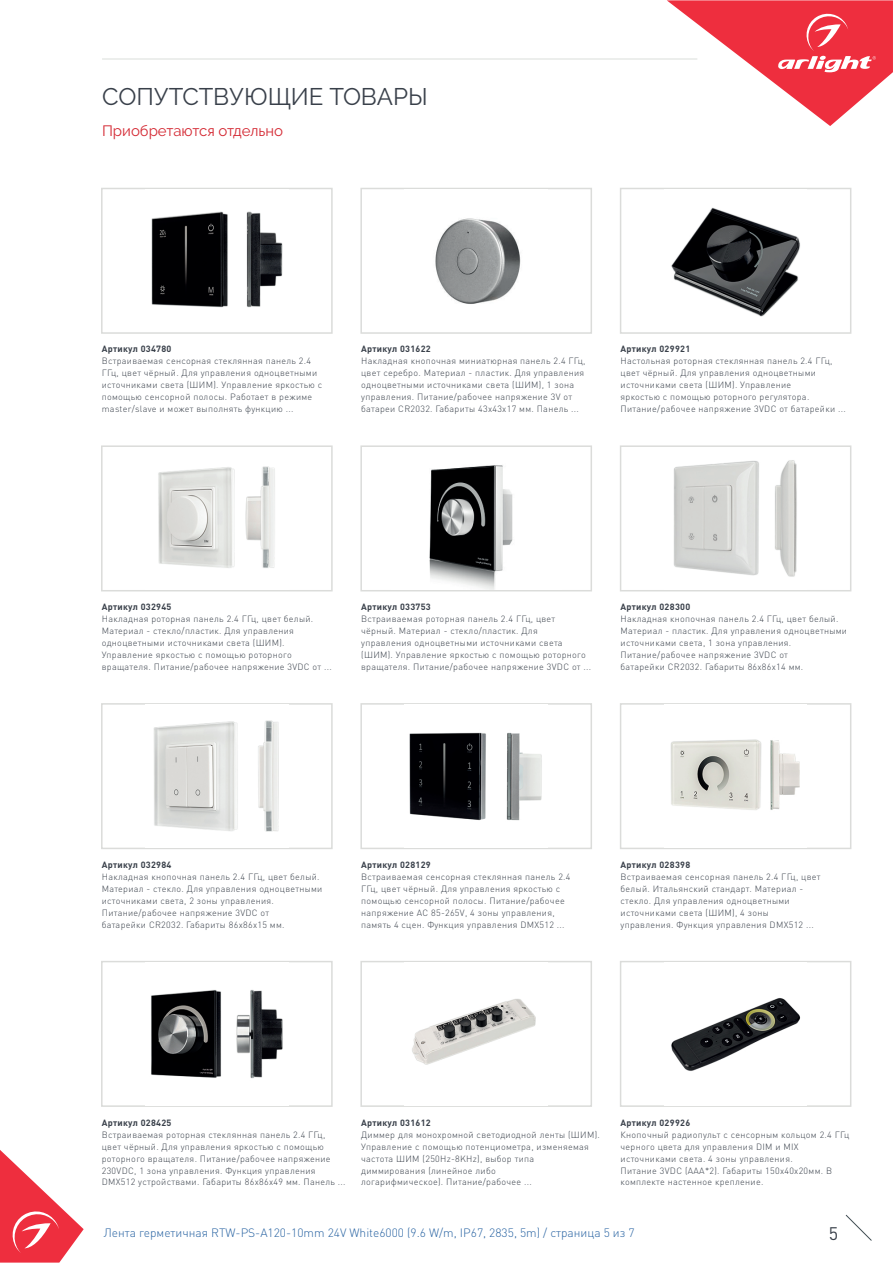
<style>
.page{position:relative;width:893px;height:1263px;background:#fff}
.page>*{position:absolute;margin:0;border:0;box-sizing:border-box;transform-origin:0 0}
.t1{font:24px "Raleway";color:#39404a}
.t2{font:18px "DIN Pro";color:#39404a}
.t3{font:15px "Raleway";color:#d42933}
.t4{font:300 12px "DIN Pro";color:#2863a2}
.t5{font:300 9px/12px "DIN Pro";letter-spacing:.035em;color:#39404a}
.t6{font:700 9px "DIN Pro";letter-spacing:.035em;color:#39404a}
</style>
<div class="page">
<svg style="left:845px;top:1215px;width:27px;height:26px"></svg>
<svg style="left:667px;top:0;width:225px;height:126px"></svg>
<hr style="left:102px;top:58px;width:595px;height:2px;background:#e7e9e7">
<svg style="left:0;top:1150px;width:84px;height:113px"></svg>
<div style="left:101px;top:188px;width:231px;height:146px;background:#fff;border:1px solid #dbdcda"></div>
<img style="left:151px;top:211px;width:132px;height:97px">
<div style="left:360px;top:188px;width:232px;height:146px;background:#fff;border:1px solid #dbdcda"></div>
<img style="left:435px;top:218px;width:86px;height:86px">
<div style="left:619px;top:188px;width:232px;height:146px;background:#fff;border:1px solid #dbdcda"></div>
<img style="left:671px;top:207px;width:129px;height:110px">
<div style="left:101px;top:445px;width:231px;height:146px;background:#fff;border:1px solid #dbdcda"></div>
<img style="left:146px;top:466px;width:142px;height:124px">
<div style="left:360px;top:445px;width:232px;height:146px;background:#fff;border:1px solid #dbdcda"></div>
<img style="left:391px;top:465px;width:170px;height:125px">
<div style="left:619px;top:445px;width:232px;height:146px;background:#fff;border:1px solid #dbdcda"></div>
<img style="left:664px;top:460px;width:142px;height:130px">
<div style="left:101px;top:703px;width:231px;height:146px;background:#fff;border:1px solid #dbdcda"></div>
<img style="left:153px;top:720px;width:126px;height:112px">
<div style="left:360px;top:703px;width:232px;height:146px;background:#fff;border:1px solid #dbdcda"></div>
<img style="left:409px;top:732px;width:133px;height:89px">
<div style="left:619px;top:703px;width:232px;height:146px;background:#fff;border:1px solid #dbdcda"></div>
<img style="left:670px;top:739px;width:130px;height:71px">
<div style="left:101px;top:961px;width:231px;height:146px;background:#fff;border:1px solid #dbdcda"></div>
<img style="left:151px;top:990px;width:132px;height:89px">
<div style="left:360px;top:961px;width:232px;height:146px;background:#fff;border:1px solid #dbdcda"></div>
<img style="left:412px;top:999px;width:124px;height:66px">
<div style="left:619px;top:961px;width:232px;height:146px;background:#fff;border:1px solid #dbdcda"></div>
<img style="left:671px;top:998px;width:130px;height:73px">
<h1 class="t1" style="left:102px;top:83px;width:327px">СОПУТСТВУЮЩИЕ ТОВАРЫ</h1>
<h3 class="t3" style="left:102px;top:122px;width:183px">Приобретаются отдельно</h3>
<p class="t6" style="left:102px;top:343px;width:71px">Артикул 034780</p>
<p class="t5" style="left:102px;top:355px;width:222px">Встраиваемая сенсорная стеклянная панель 2.4<br>ГГц, цвет чёрный. Для управления одноцветными источниками света (ШИМ). Управление яркостью с помощью сенсорной полосы. Работает в режиме master/slave и может выполнять функцию ...</p>
<p class="t6" style="left:361px;top:343px;width:71px">Артикул 031622</p>
<p class="t5" style="left:361px;top:355px;width:226px">Накладная кнопочная миниатюрная панель 2.4 ГГц, цвет серебро. Материал - пластик. Для управления одноцветными источниками света (ШИМ), 1 зона управления. Питание/рабочее напряжение 3V от батареи CR2032. Габариты 43х43х17 мм. Панель ...</p>
<p class="t6" style="left:620px;top:343px;width:71px">Артикул 029921</p>
<p class="t5" style="left:620px;top:355px;width:227px">Настольная роторная стеклянная панель 2.4 ГГц, цвет чёрный. Для управления одноцветными источниками света (ШИМ). Управление<br>яркостью с помощью роторного регулятора.<br>Питание/рабочее напряжение 3VDC от батарейки ...</p>
<p class="t6" style="left:102px;top:601px;width:71px">Артикул 032945</p>
<p class="t5" style="left:102px;top:613px;width:231px">Накладная роторная панель 2.4 ГГц, цвет белый.<br>Материал - стекло/пластик. Для управления одноцветными источниками света (ШИМ).<br>Управление яркостью с помощью роторного вращателя. Питание/рабочее напряжение 3VDC от ...</p>
<p class="t6" style="left:361px;top:601px;width:71px">Артикул 033753</p>
<p class="t5" style="left:361px;top:613px;width:231px">Встраиваемая роторная панель 2.4 ГГц, цвет чёрный. Материал - стекло/пластик. Для<br>управления одноцветными источниками света (ШИМ). Управление яркостью с помощью роторного вращателя. Питание/рабочее напряжение 3VDC от ...</p>
<p class="t6" style="left:620px;top:601px;width:71px">Артикул 028300</p>
<p class="t5" style="left:620px;top:613px;width:228px">Накладная кнопочная панель 2.4 ГГц, цвет белый.<br>Материал - пластик. Для управления одноцветными источниками света, 1 зона управления.<br>Питание/рабочее напряжение 3VDC от<br>батарейки CR2032. Габариты 86х86х14 мм.</p>
<p class="t6" style="left:102px;top:858px;width:71px">Артикул 032984</p>
<p class="t5" style="left:102px;top:870px;width:222px">Накладная кнопочная панель 2.4 ГГц, цвет белый.<br>Материал - стекло. Для управления одноцветными источниками света, 2 зоны управления.<br>Питание/рабочее напряжение 3VDC от<br>батарейки CR2032. Габариты 86х86х15 мм.</p>
<p class="t6" style="left:361px;top:858px;width:71px">Артикул 028129</p>
<p class="t5" style="left:361px;top:870px;width:211px">Встраиваемая сенсорная стеклянная панель 2.4<br>ГГц, цвет чёрный. Для управления яркостью с помощью сенсорной полосы. Питание/рабочее напряжение AC 85-265V, 4 зоны управления, память 4 сцен. Функция управления DMX512 ...</p>
<p class="t6" style="left:620px;top:858px;width:71px">Артикул 028398</p>
<p class="t5" style="left:620px;top:870px;width:201px">Встраиваемая сенсорная панель 2.4 ГГц, цвет белый. Итальянский стандарт. Материал - стекло. Для управления одноцветными источниками света (ШИМ), 4 зоны управления. Функция управления DMX512 ...</p>
<p class="t6" style="left:102px;top:1116px;width:71px">Артикул 028425</p>
<p class="t5" style="left:102px;top:1128px;width:245px">Встраиваемая роторная стеклянная панель 2.4 ГГц, цвет чёрный. Для управления яркостью с помощью роторного вращателя. Питание/рабочее напряжение 230VDC, 1 зона управления. Функция управления DMX512 устройствами. Габариты 86х86х49 мм. Панель ...</p>
<p class="t6" style="left:620px;top:1116px;width:71px">Артикул 029926</p>
<p class="t5" style="left:620px;top:1128px;width:230px">Кнопочный радиопульт с сенсорным кольцом 2.4 ГГц черного цвета для управления DIM и MIX источниками света. 4 зоны управления.<br>Питание 3VDC (AAA*2). Габариты 150х40х20мм. В комплекте настенное крепление.</p>
<h3 class="t4" style="left:104px;top:1224px;width:532px">Лента герметичная RTW-PS-A120-10mm 24V White6000 (9.6 W/m, IP67, 2835, 5m) / страница 5 из 7</h3>
<h2 class="t2" style="left:829px;top:1222px;width:11px">5</h2>
<p class="t6" style="left:361px;top:1116px;width:71px">Артикул 031612</p>
<p class="t5" style="left:361px;top:1128px;width:240px">Диммер для монохромной светодиодной ленты (ШИМ).<br>Управление с помощью потенциометра, изменяемая частота ШИМ (250Hz-8KHz), выбор типа диммирования (линейное либо<br>логарифмическое). Питание/рабочее ...</p>
</div>
